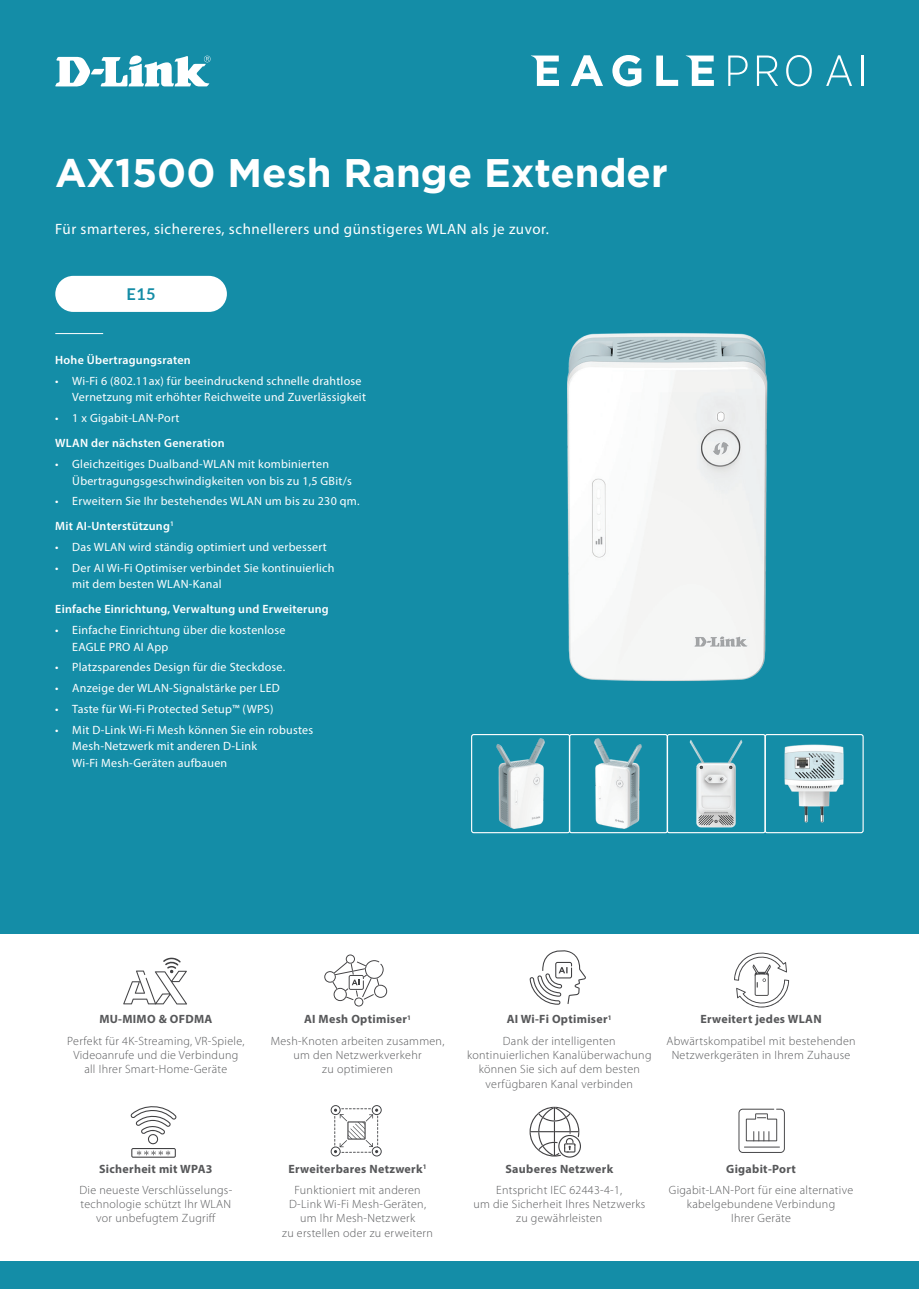
<style>
.page{position:relative;width:919px;height:1289px;background:#fff}
.page>*{position:absolute;margin:0;border:0;box-sizing:border-box;transform-origin:0 0}
.t1{font:700 39.9px "Gotham";color:#fff}
.t2{font:700 16.35px "Lato";color:#148ca6}
.t3{font:15px "Myriad Pro";letter-spacing:.035em;color:#fff}
.t4{font:12px/16.5px "Myriad Pro";letter-spacing:.02em;color:#fff}
.t5{font:300 12px/14.4px "Myriad Pro";letter-spacing:.025em;color:#57585a;text-align:center}
.t6{font:700 12px "Myriad Pro";letter-spacing:.025em;color:#57585a}
.t7{font:600 12px "Myriad Pro";letter-spacing:.02em;color:#fff}
.s1{font-weight:600}
</style>
<div class="page">
<div style="left:0;top:0;width:918px;height:933px;background:#148da7"></div>
<div style="left:0;top:1260px;width:918px;height:28px;background:#148da7"></div>
<svg style="left:55px;top:55px;width:155px;height:32px"></svg>
<svg style="left:728px;top:56px;width:19px;height:30px"></svg>
<svg style="left:756px;top:56px;width:22px;height:30px"></svg>
<svg style="left:786px;top:55px;width:25px;height:31px"></svg>
<svg style="left:826px;top:55px;width:26px;height:31px"></svg>
<hr style="left:861px;top:56px;width:2px;height:30px;background:#fff">
<svg style="left:571px;top:55px;width:32px;height:31px"></svg>
<svg style="left:612px;top:55px;width:29px;height:31px"></svg>
<svg style="left:656px;top:56px;width:22px;height:30px"></svg>
<svg style="left:531px;top:56px;width:28px;height:30px"></svg>
<svg style="left:686px;top:56px;width:27px;height:30px"></svg>
<img style="left:567px;top:333px;width:201px;height:348px">
<img style="left:496px;top:738px;width:49px;height:91px">
<div style="left:471px;top:734px;width:99px;height:99px;border:1px solid #fff;border-radius:2px"></div>
<img style="left:594px;top:738px;width:48px;height:91px">
<div style="left:569px;top:734px;width:99px;height:99px;border:1px solid #fff;border-radius:2px"></div>
<img style="left:689px;top:739px;width:54px;height:89px">
<div style="left:666px;top:734px;width:99px;height:99px;border:1px solid #fff;border-radius:2px"></div>
<img style="left:784px;top:744px;width:60px;height:79px">
<div style="left:764px;top:734px;width:99px;height:99px;border:1px solid #fff;border-radius:2px"></div>
<div style="left:55px;top:276px;width:172px;height:36px;background:#fff;border-radius:18px"></div>
<svg style="left:123px;top:957px;width:64px;height:47px"></svg>
<svg style="left:324px;top:954px;width:63px;height:52px"></svg>
<svg style="left:529px;top:950px;width:57px;height:54px"></svg>
<svg style="left:131px;top:1106px;width:45px;height:51px"></svg>
<svg style="left:330px;top:1105px;width:51px;height:51px"></svg>
<svg style="left:529px;top:1106px;width:52px;height:51px"></svg>
<svg style="left:734px;top:952px;width:55px;height:56px"></svg>
<svg style="left:738px;top:1108px;width:46px;height:44px"></svg>
<hr style="left:55px;top:333px;width:48px;height:1px;background:#fff">
<h1 class="t1" style="left:55px;top:147px;width:614px">AX1500 Mesh Range Extender</h1>
<p class="t3" style="left:55px;top:219px;width:495px">Für smarteres, sichereres, schnellerers und günstigeres WLAN als je zuvor.</p>
<h2 class="t2" style="left:126px;top:282px;width:31px">E15</h2>
<p class="t7" style="left:55px;top:352px;width:137px">Hohe Übertragungsraten</p>
<p class="t4" style="left:72px;top:372px;width:295px;text-indent:-17px">• Wi-Fi 6 (802.11ax) für beeindruckend schnelle drahtlose<br>Vernetzung mit erhöhter Reichweite und Zuverlässigkeit</p>
<p class="t4" style="left:55px;top:410px;width:126px">• 1 x Gigabit-LAN-Port</p>
<p class="t7" style="left:55px;top:435px;width:171px">WLAN der nächsten Generation</p>
<p class="t4" style="left:72px;top:455px;width:281px;text-indent:-17px">• Gleichzeitiges Dualband-WLAN mit kombinierten<br>Übertragungsgeschwindigkeiten von bis zu 1,5 GBit/s</p>
<p class="t4" style="left:55px;top:488px;width:306px;line-height:25px">• Erweitern Sie Ihr bestehendes WLAN um bis zu 230 qm.<br><span class="s1">Mit AI-Unterstützung</span><sup>1</sup></p>
<p class="t4" style="left:55px;top:538px;width:273px">• Das WLAN wird ständig optimiert und verbessert</p>
<p class="t4" style="left:72px;top:559px;width:263px;text-indent:-17px">• Der AI Wi-Fi Optimiser verbindet Sie kontinuierlich mit dem besten WLAN-Kanal</p>
<p class="t7" style="left:55px;top:601px;width:275px">Einfache Einrichtung, Verwaltung und Erweiterung</p>
<p class="t4" style="left:72px;top:621px;width:215px;text-indent:-17px">• Einfache Einrichtung über die kostenlose<br>EAGLE PRO AI App</p>
<p class="t4" style="left:55px;top:659px;width:231px">• Platzsparendes Design für die Steckdose.</p>
<p class="t4" style="left:55px;top:679px;width:226px">• Anzeige der WLAN-Signalstärke per LED</p>
<p class="t4" style="left:55px;top:700px;width:220px">• Taste für Wi-Fi Protected Setup™ (WPS)</p>
<p class="t4" style="left:72px;top:721px;width:242px;text-indent:-17px">• Mit D-Link Wi-Fi Mesh können Sie ein robustes<br>Mesh-Netzwerk mit anderen D-Link<br>Wi-Fi Mesh-Geräten aufbauen</p>
<p class="t6" style="left:99px;top:1011px;width:114px">MU-MIMO &amp; OFDMA</p>
<p class="t6" style="left:304px;top:1011px;width:109px">AI Mesh Optimiser<sup>1</sup></p>
<p class="t6" style="left:506px;top:1011px;width:107px">AI Wi-Fi Optimiser<sup>1</sup></p>
<p class="t6" style="left:700px;top:1011px;width:123px">Erweitert jedes WLAN</p>
<p class="t5" style="left:67px;top:1033px;width:179px">Perfekt für 4K-Streaming, VR-Spiele,<br>Videoanrufe und die Verbindung all Ihrer Smart-Home-Geräte</p>
<p class="t5" style="left:271px;top:1033px;width:175px">Mesh-Knoten arbeiten zusammen, um den Netzwerkverkehr<br>zu optimieren</p>
<p class="t5" style="left:467px;top:1033px;width:186px">Dank der intelligenten kontinuierlichen Kanalüberwachung können Sie sich auf dem besten verfügbaren Kanal verbinden</p>
<p class="t5" style="left:666px;top:1033px;width:191px">Abwärtskompatibel mit bestehenden<br>Netzwerkgeräten in Ihrem Zuhause</p>
<p class="t6" style="left:99px;top:1160px;width:115px">Sicherheit mit WPA3</p>
<p class="t6" style="left:288px;top:1160px;width:140px">Erweiterbares Netzwerk<sup>1</sup></p>
<p class="t6" style="left:505px;top:1160px;width:109px">Sauberes Netzwerk</p>
<p class="t6" style="left:726px;top:1160px;width:71px">Gigabit-Port</p>
<p class="t5" style="left:79px;top:1182px;width:154px">Die neueste Verschlüsselungs&shy;technologie schützt Ihr WLAN vor unbefugtem Zugriff</p>
<p class="t5" style="left:282px;top:1182px;width:152px">Funktioniert mit anderen<br>D-Link Wi-Fi Mesh-Geräten, um Ihr Mesh-Netzwerk<br>zu erstellen oder zu erweitern</p>
<p class="t5" style="left:473px;top:1182px;width:173px">Entspricht IEC 62443-4-1,<br>um die Sicherheit Ihres Netzwerks zu gewährleisten</p>
<p class="t5" style="left:668px;top:1182px;width:186px">Gigabit-LAN-Port für eine alternative kabelgebundene Verbindung<br>Ihrer Geräte</p>
</div>
